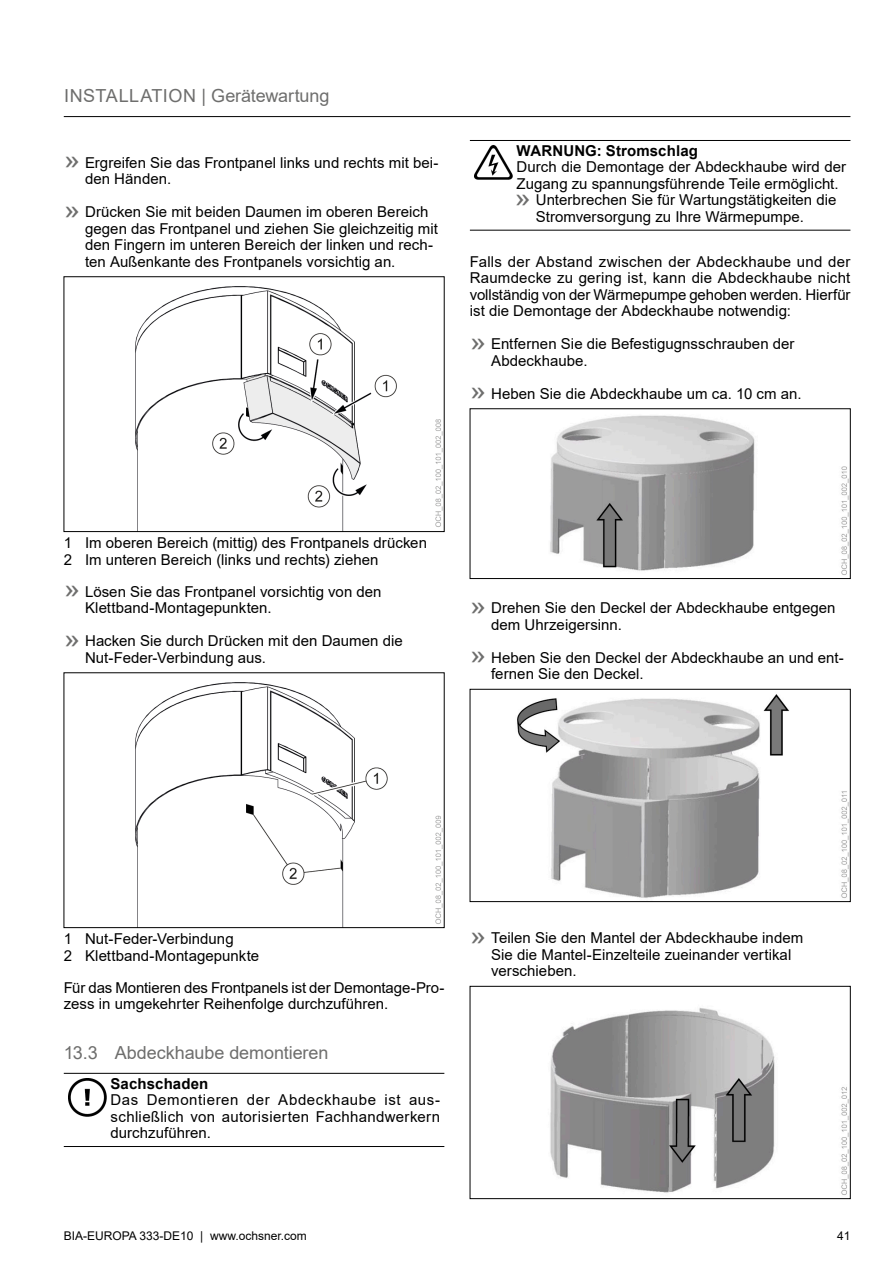
<style>
.page{position:relative;width:893px;height:1263px;background:#fff}
.page>*{position:absolute;margin:0;border:0;box-sizing:border-box;transform-origin:0 0}
.t1{font:18px "Arial";letter-spacing:-.005em;color:#6e6e6d}
.t2{font:15px/16.5px "Arial";letter-spacing:.005em;color:#000}
.t3{font:700 15px "Arial";letter-spacing:.005em;color:#000}
.t4{font:12px "Arial";color:#000}
.s1{font-size:23.25px;color:#6e6e6d}
</style>
<div class="page">
<hr style="left:64px;top:116px;width:786px;height:1px;background:#000">
<img style="left:135px;top:286px;width:307px;height:244px">
<div style="left:64px;top:277px;width:380px;height:255px;border:1px solid #000"></div>
<img style="left:135px;top:682px;width:307px;height:244px">
<div style="left:64px;top:673px;width:380px;height:255px;border:1px solid #000"></div>
<hr style="left:64px;top:1073px;width:380px;height:1px;background:#000">
<hr style="left:64px;top:1146px;width:380px;height:1px;background:#000">
<img style="left:68px;top:1078px;width:38px;height:39px">
<hr style="left:470px;top:140px;width:380px;height:1px;background:#000">
<hr style="left:470px;top:230px;width:380px;height:1px;background:#000">
<img style="left:474px;top:145px;width:38px;height:35px">
<img style="left:550px;top:415px;width:298px;height:160px">
<div style="left:470px;top:409px;width:380px;height:170px;border:1px solid #000"></div>
<img style="left:517px;top:694px;width:331px;height:204px">
<div style="left:470px;top:689px;width:380px;height:213px;border:1px solid #000"></div>
<img style="left:550px;top:1008px;width:298px;height:187px">
<div style="left:470px;top:986px;width:380px;height:213px;border:1px solid #000"></div>
<p class="t1" style="left:64px;top:83px;width:267px">INSTALLATION | Gerätewartung</p>
<p class="t2" style="left:85px;top:154px;width:355px;text-indent:-21px"><span class="s1">»</span> Ergreifen Sie das Frontpanel links und rechts mit bei&shy;den Händen.</p>
<p class="t2" style="left:85px;top:203px;width:354px;text-indent:-21px"><span class="s1">»</span> Drücken Sie mit beiden Daumen im oberen Bereich gegen das Frontpanel und ziehen Sie gleichzeitig mit den Fingern im unteren Bereich der linken und rech&shy;ten Außenkante des Frontpanels vorsichtig an.</p>
<p class="t3" style="left:517px;top:140px;width:183px">WARNUNG: Stromschlag</p>
<p class="t2" style="left:517px;top:159px;width:331px">Durch die Demontage der Abdeckhaube wird der</p>
<p class="t2" style="left:517px;top:175px;width:324px">Zugang zu spannungsführende Teile ermöglicht.</p>
<p class="t2" style="left:514px;top:192px;width:323px"><span class="s1">»</span> Unterbrechen Sie für Wartungstätigkeiten die</p>
<p class="t2" style="left:536px;top:208px;width:270px">Stromversorgung zu Ihre Wärmepumpe.</p>
<p class="t2" style="left:470px;top:253px;width:382px;text-align:justify">Falls der Abstand zwischen der Abdeckhaube und der Raumdecke zu gering ist, kann die Abdeckhaube nicht vollständig von der Wärmepumpe gehoben werden. Hierfür ist die Demontage der Abdeckhaube notwendig:</p>
<p class="t2" style="left:491px;top:335px;width:305px;text-indent:-21px"><span class="s1">»</span> Entfernen Sie die Befestigugnsschrauben der<br>Abdeckhaube.</p>
<p class="t2" style="left:470px;top:385px;width:333px"><span class="s1">»</span> Heben Sie die Abdeckhaube um ca. 10 cm an.</p>
<p class="t2" style="left:64px;top:535px;width:365px">1 Im oberen Bereich (mittig) des Frontpanels drücken<br>2 Im unteren Bereich (links und rechts) ziehen</p>
<p class="t2" style="left:85px;top:583px;width:298px;text-indent:-21px"><span class="s1">»</span> Lösen Sie das Frontpanel vorsichtig von den<br>Klettband-Montagepunkten.</p>
<p class="t2" style="left:85px;top:632px;width:319px;text-indent:-21px"><span class="s1">»</span> Hacken Sie durch Drücken mit den Daumen die<br>Nut-Feder-Verbindung aus.</p>
<p class="t2" style="left:491px;top:599px;width:346px;text-indent:-21px"><span class="s1">»</span> Drehen Sie den Deckel der Abdeckhaube entgegen dem Uhrzeigersinn.</p>
<p class="t2" style="left:491px;top:649px;width:354px;text-indent:-21px"><span class="s1">»</span> Heben Sie den Deckel der Abdeckhaube an und ent&shy;fernen Sie den Deckel.</p>
<p class="t2" style="left:64px;top:931px;width:197px">1 Nut-Feder-Verbindung<br>2 Klettband-Montagepunkte</p>
<p class="t2" style="left:64px;top:979px;width:382px">Für das Montieren des Frontpanels ist der Demontage-Pro&shy;zess in umgekehrter Reihenfolge durchzuführen.</p>
<p class="t1" style="left:64px;top:1040px;width:266px">13.3 Abdeckhaube demontieren</p>
<p class="t3" style="left:111px;top:1073px;width:99px">Sachschaden</p>
<p class="t2" style="left:111px;top:1091px;width:331px;text-align:justify">Das Demontieren der Abdeckhaube ist aus&shy;schließlich von autorisierten Fachhandwerkern durchzuführen.</p>
<p class="t2" style="left:491px;top:929px;width:314px;text-indent:-21px"><span class="s1">»</span> Teilen Sie den Mantel der Abdeckhaube indem<br>Sie die Mantel-Einzelteile zueinander vertikal verschieben.</p>
<p class="t4" style="left:64px;top:1228px;width:244px">BIA-EUROPA 333-DE10 | www.ochsner.com</p>
<p class="t4" style="left:837px;top:1228px;width:15px">41</p>
</div>
